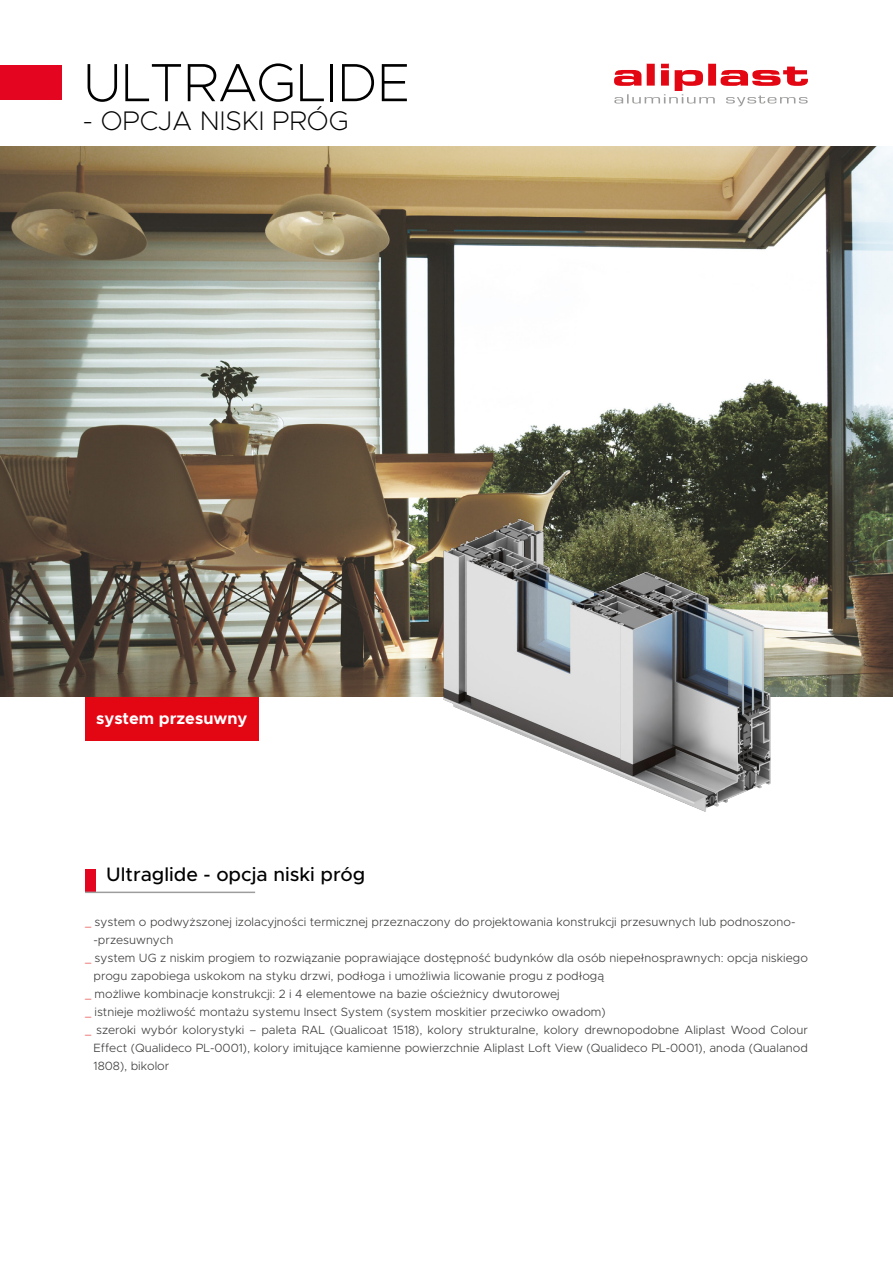
<style>
.page{position:relative;width:893px;height:1263px;background:#fff}
.page>*{position:absolute;margin:0;border:0;box-sizing:border-box;transform-origin:0 0}
.t1{font:200 54px "Metropolis";color:#000}
.t2{font:200 27px "Metropolis";color:#000}
.t3{font:500 19.5px "Metropolis";color:#000}
.t4{font:700 16.5px "Metropolis";color:#fff}
.t5{font:300 12px "Metropolis";color:#3c3c3b}
.s1{font-size:10.5px;color:#e73430}
</style>
<div class="page">
<div style="left:85px;top:696px;width:174px;height:45px;background:#e30613"></div>
<div style="left:0;top:66px;width:62px;height:34px;background:#e40521"></div>
<svg style="left:614px;top:64px;width:194px;height:42px"></svg>
<img style="left:0;top:147px;width:893px;height:549px">
<div style="left:85px;top:869px;width:10px;height:23px;background:#e40521"></div>
<hr style="left:85px;top:891px;width:170px;height:2px;background:#9d9d9c">
<img style="left:389px;top:486px;width:395px;height:326px">
<h1 class="t1" style="left:83px;top:49px;width:328px">ULTRAGLIDE</h1>
<h2 class="t2" style="left:83px;top:104px;width:267px">- OPCJA NISKI PRÓG</h2>
<h3 class="t4" style="left:96px;top:708px;width:153px">system przesuwny</h3>
<h3 class="t3" style="left:106px;top:862px;width:260px">Ultraglide - opcja niski próg</h3>
<p class="t5" style="left:85px;top:914px;width:712px"><span class="s1">_</span> system o podwyższonej izolacyjności termicznej przeznaczony do projektowania konstrukcji przesuwnych lub podnoszono-</p>
<p class="t5" style="left:94px;top:932px;width:81px">-przesuwnych</p>
<p class="t5" style="left:85px;top:950px;width:724px"><span class="s1">_</span> system UG z niskim progiem to rozwiązanie poprawiające dostępność budynków dla osób niepełnosprawnych: opcja niskiego</p>
<p class="t5" style="left:94px;top:968px;width:512px">progu zapobiega uskokom na styku drzwi, podłoga i umożliwia licowanie progu z podłogą</p>
<p class="t5" style="left:85px;top:986px;width:476px"><span class="s1">_</span> możliwe kombinacje konstrukcji: 2 i 4 elementowe na bazie ościeżnicy dwutorowej</p>
<p class="t5" style="left:85px;top:1004px;width:522px"><span class="s1">_</span> istnieje możliwość montażu systemu Insect System (system moskitier przeciwko owadom)</p>
<p class="t5" style="left:85px;top:1022px;width:724px"><span class="s1">_</span> szeroki wybór kolorystyki – paleta RAL (Qualicoat 1518), kolory strukturalne, kolory drewnopodobne Aliplast Wood Colour</p>
<p class="t5" style="left:94px;top:1040px;width:716px">Effect (Qualideco PL-0001), kolory imitujące kamienne powierzchnie Aliplast Loft View (Qualideco PL-0001), anoda (Qualanod</p>
<p class="t5" style="left:94px;top:1058px;width:77px">1808), bikolor</p>
</div>
